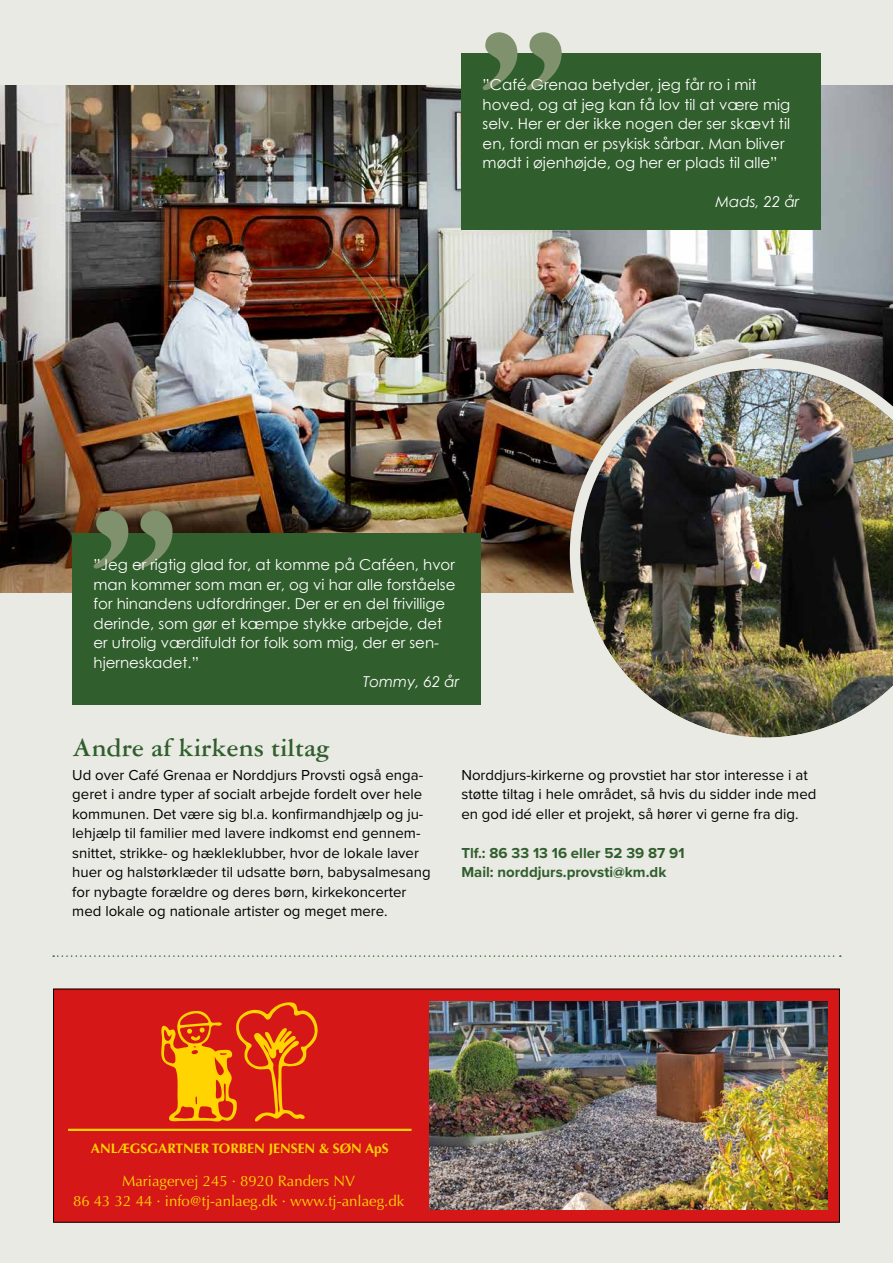
<style>
.page{position:relative;width:893px;height:1263px;background:#e9eae4}
.page>*{position:absolute;margin:0;border:0;box-sizing:border-box;transform-origin:0 0}
.t1{font:700 27px "Garamond 3 LT Std";color:#315e2d}
.t2{font:15px/19.5px "Proxima Nova";color:#000}
.t3{font:15px/19.5px "Century Gothic";color:#fff}
.t4{font:15px/19.5px "Optima LT Std";color:#ffd400;text-align:center}
.t5{font:700 15px/19.5px "Proxima Nova";color:#315e2d}
.t6{font:italic 15px "Century Gothic";color:#fff}
.t7{font:700 13.8px "Optima LT Std";color:#ffd400}
</style>
<div class="page">
<img style="left:0;top:85px;width:893px;height:507px">
<div style="left:55px;top:991px;width:783px;height:229px;background:#d61718"></div>
<svg style="left:161px;top:1002px;width:157px;height:120px;background:#e25210"></svg>
<hr style="left:68px;top:1129px;width:343px;height:2px;background:#ffd400">
<img style="left:429px;top:1001px;width:398px;height:209px">
<svg style="left:53px;top:955px;width:788px;height:2px"></svg>
<img style="left:570px;top:358px;width:323px;height:380px">
<div style="left:72px;top:533px;width:408px;height:172px;background:#315e2d"></div>
<svg style="left:94px;top:511px;width:79px;height:58px"></svg>
<div style="left:461px;top:54px;width:360px;height:176px;background:#315e2d"></div>
<svg style="left:483px;top:32px;width:79px;height:58px"></svg>
<p class="t3" style="left:483px;top:75px;width:309px">”Café Grenaa betyder, jeg får ro i mit hoved, og at jeg kan få lov til at være mig selv. Her er der ikke nogen der ser skævt til en, fordi man er psykisk sårbar. Man bliver mødt i øjenhøjde, og her er plads til alle”</p>
<p class="t6" style="left:715px;top:191px;width:85px">Mads, 22 år</p>
<p class="t3" style="left:94px;top:555px;width:363px">”Jeg er rigtig glad for, at komme på Caféen, hvor man kommer som man er, og vi har alle forståelse for hinandens udfordringer. Der er en del frivillige derinde, som gør et kæmpe stykke arbejde, det er utrolig værdifuldt for folk som mig, der er sen&shy;hjerneskadet.”</p>
<p class="t6" style="left:363px;top:671px;width:98px">Tommy, 62 år</p>
<h1 class="t1" style="left:72px;top:733px;width:259px">Andre af kirkens tiltag</h1>
<p class="t2" style="left:72px;top:764px;width:360px">Ud over Café Grenaa er Norddjurs Provsti også enga&shy;geret i andre typer af socialt arbejde fordelt over hele kommunen. Det være sig bl.a. konfirmandhjælp og ju&shy;lehjælp til familier med lavere indkomst end gennem&shy;snittet, strikke- og hækleklubber, hvor de lokale laver huer og halstørklæder til udsatte børn, babysalmesang for nybagte forældre og deres børn, kirkekoncerter med lokale og nationale artister og meget mere.</p>
<p class="t2" style="left:461px;top:764px;width:357px">Norddjurs-kirkerne og provstiet har stor interesse i at støtte tiltag i hele området, så hvis du sidder inde med en god idé eller et projekt, så hører vi gerne fra dig.</p>
<p class="t5" style="left:461px;top:843px;width:225px">Tlf.: 86 33 13 16 eller 52 39 87 91<br>Mail: norddjurs.provsti@km.dk</p>
<p class="t7" style="left:91px;top:1140px;width:299px">ANLÆGSGARTNER TORBEN JENSEN &amp; SØN ApS</p>
<p class="t4" style="left:73px;top:1171px;width:333px">Mariagervej 245 · 8920 Randers NV<br>86 43 32 44 · info@tj-anlaeg.dk · www.tj-anlaeg.dk</p>
</div>
